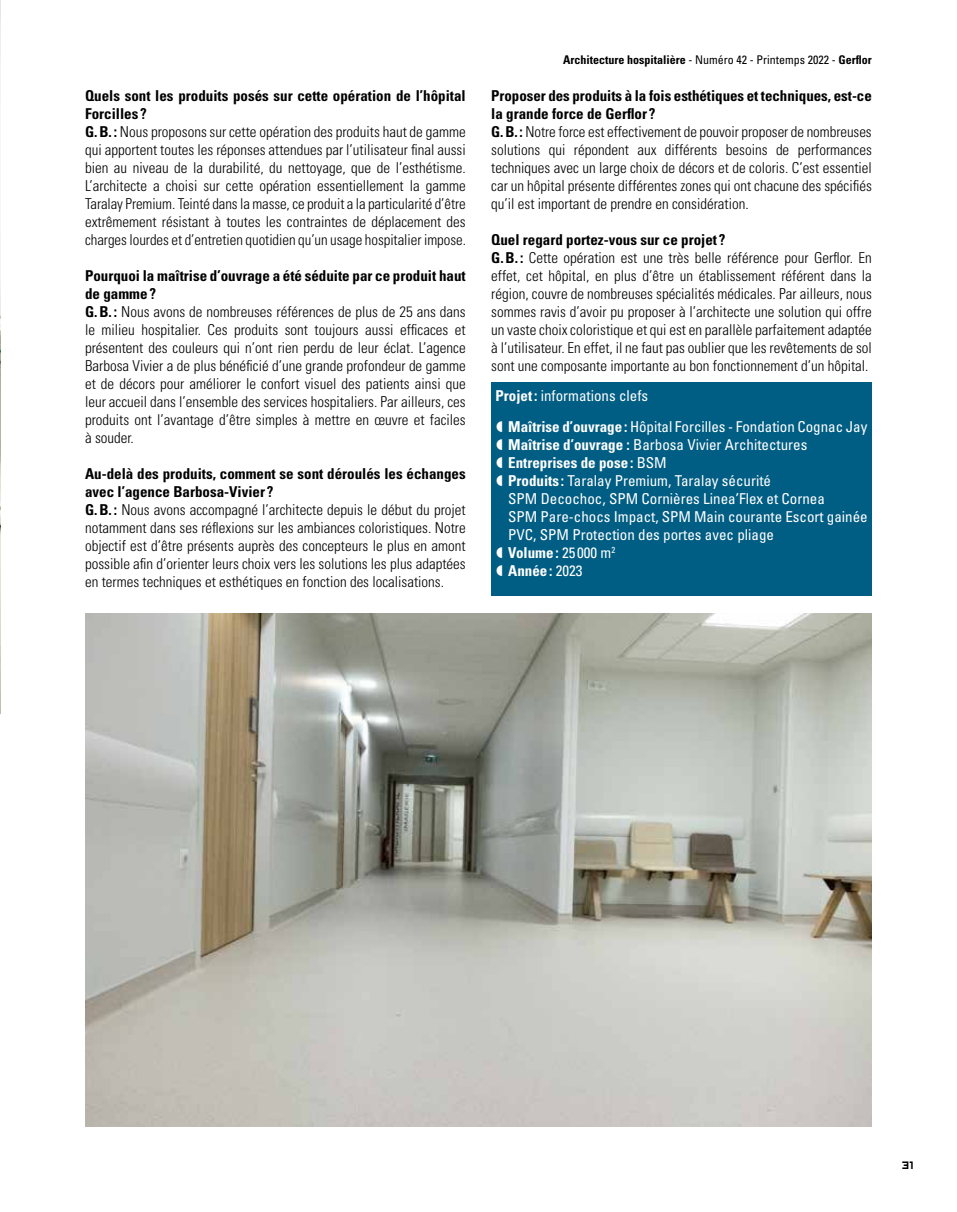
<style>
.page{position:relative;width:957px;height:1212px;background:#fff}
.page>*{position:absolute;margin:0;border:0;box-sizing:border-box;transform-origin:0 0}
.t1{font:300 condensed 15px/18px "Univers LT Std";color:#000}
.t2{font:condensed 15px/18px "Univers LT Std";color:#fff}
.t3{font:700 condensed 12px "Univers LT Std";color:#000}
.t4{font:12px "Hooge 0555";color:#000}
.s1{font-weight:700}
.s2{font-weight:400}
</style>
<div class="page">
<img style="left:0;top:0;width:1px;height:713px">
<img style="left:85px;top:613px;width:787px;height:514px">
<div style="left:491px;top:382px;width:381px;height:213px;background:#005d83"></div>
<p class="t1" style="left:85px;top:86px;width:382px"><span class="s1">Quels sont les produits posés sur cette opération de l’hôpital Forcilles ?<br>G.B. :</span> Nous proposons sur cette opération des produits haut de gamme qui apportent toutes les réponses attendues par l’utilisateur final aussi bien au niveau de la durabilité, du nettoyage, que de l’esthétisme.<br>L’architecte a choisi sur cette opération essentiellement la gamme Taralay Premium. Teinté dans la masse, ce produit a la particularité d’être extrêmement résistant à toutes les contraintes de déplacement des charges lourdes et d’entretien quotidien qu’un usage hospitalier impose.</p>
<p class="t1" style="left:85px;top:266px;width:382px"><span class="s1">Pourquoi la maîtrise d’ouvrage a été séduite par ce produit haut de gamme?<br>G.B. :</span> Nous avons de nombreuses références de plus de 25 ans dans le milieu hospitalier. Ces produits sont toujours aussi efficaces et présentent des couleurs qui n’ont rien perdu de leur éclat. L’agence Barbosa Vivier a de plus bénéficié d’une grande profondeur de gamme et de décors pour améliorer le confort visuel des patients ainsi que leur accueil dans l’ensemble des services hospitaliers. Par ailleurs, ces produits ont l’avantage d’être simples à mettre en œuvre et faciles à souder.</p>
<p class="t1" style="left:85px;top:464px;width:382px"><span class="s1">Au-delà des produits, comment se sont déroulés les échanges avec l’agence Barbosa-Vivier ?<br>G.B. :</span> Nous avons accompagné l’architecte depuis le début du projet notamment dans ses réflexions sur les ambiances coloristiques. Notre objectif est d’être présents auprès des concepteurs le plus en amont possible afin d’orienter leurs choix vers les solutions les plus adaptées en termes techniques et esthétiques en fonction des localisations.</p>
<p class="t3" style="left:563px;top:52px;width:310px">Architecture hospitalière <span class="s2">- Numéro 42 - Printemps 2022 -</span> Gerflor</p>
<p class="t1" style="left:491px;top:86px;width:382px"><span class="s1">Proposer des produits à la fois esthétiques et techniques, est-ce la grande force de Gerflor ?<br>G.B. :</span> Notre force est effectivement de pouvoir proposer de nombreuses solutions qui répondent aux différents besoins de performances techniques avec un large choix de décors et de coloris. C’est essentiel car un hôpital présente différentes zones qui ont chacune des spécifiés qu’il est important de prendre en considération.</p>
<p class="t1" style="left:491px;top:230px;width:382px"><span class="s1">Quel regard portez-vous sur ce projet ?<br>G.B. :</span> Cette opération est une très belle référence pour Gerflor. En effet, cet hôpital, en plus d’être un établissement référent dans la région, couvre de nombreuses spécialités médicales. Par ailleurs, nous sommes ravis d’avoir pu proposer à l’architecte une solution qui offre un vaste choix coloristique et qui est en parallèle parfaitement adaptée à l’utilisateur. En effet, il ne faut pas oublier que les revêtements de sol sont une composante importante au bon fonctionnement d’un hôpital.</p>
<p class="t2" style="left:508px;top:380px;width:361px;line-height:30.8px;text-indent:-13px"><span class="s1">Projet:</span> informations clefs<br><span class="s1">Maîtrise d’ouvrage:</span> Hôpital Forcilles - Fondation Cognac Jay</p>
<p class="t2" style="left:508px;top:436px;width:361px"><span class="s1">Maîtrise d’ouvrage :</span> Barbosa Vivier Architectures <span class="s1">Entreprises de pose:</span> BSM<br><span class="s1">Produits :</span> Taralay Premium, Taralay sécurité<br>SPM Decochoc, SPM Cornières Linea’Flex et Cornea<br>SPM Pare-chocs Impact, SPM Main courante Escort gainée PVC, SPM Protection des portes avec pliage<br><span class="s1">Volume :</span> 25 000 m<sup>2<br></sup><span class="s1">Année:</span> 2023</p>
<p class="t4" style="left:902px;top:1157px;width:13px">31</p>
</div>
